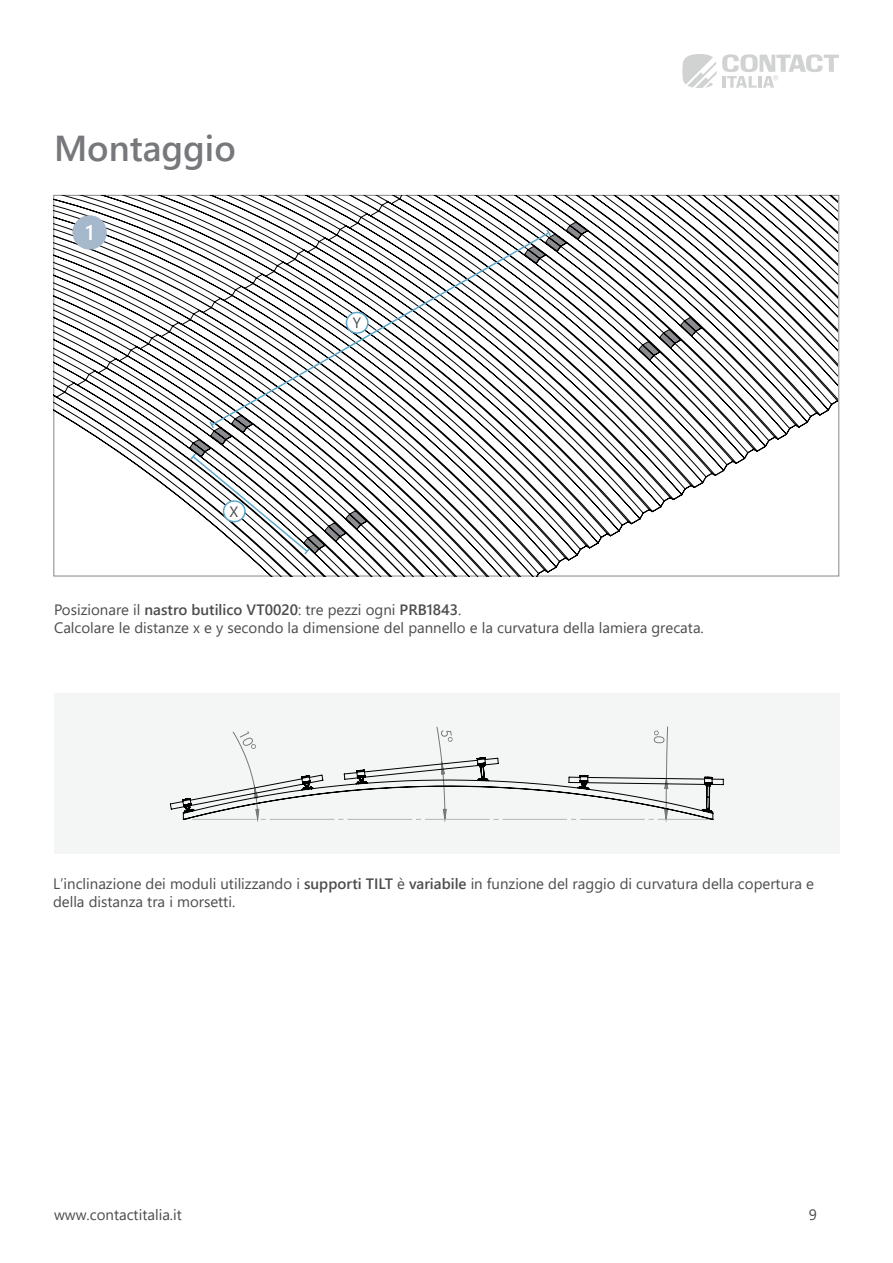
<style>
.page{position:relative;width:893px;height:1263px;background:#fff}
.page>*{position:absolute;margin:0;border:0;box-sizing:border-box;transform-origin:0 0}
.t1{font:600 36px "Segoe UI";color:#76787b}
.t2{font:600 21px "Segoe UI";color:#fff}
.t3{font:15px/18px "Segoe UI";color:#4b4c4d}
.s1{font-weight:600}
</style>
<div class="page">
<svg style="left:682px;top:54px;width:157px;height:34px"></svg>
<div style="left:54px;top:694px;width:786px;height:160px;background:#f4f5f5"></div>
<svg style="left:724px;top:195px;width:113px;height:276px"></svg>
<svg style="left:53px;top:195px;width:671px;height:381px"></svg>
<svg style="left:53px;top:205px;width:535px;height:29px"></svg>
<svg style="left:53px;top:234px;width:649px;height:342px"></svg>
<div style="left:72px;top:215px;width:35px;height:35px;background:#a5b8cc;border-radius:50%"></div>
<svg style="left:170px;top:726px;width:554px;height:94px"></svg>
<svg style="left:210px;top:231px;width:341px;height:196px"></svg>
<svg style="left:525px;top:222px;width:63px;height:41px"></svg>
<svg style="left:189px;top:415px;width:178px;height:141px"></svg>
<div style="left:346px;top:312px;width:22px;height:21px;background:#fff;border-radius:50%"></div>
<div style="left:346px;top:312px;width:23px;height:22px;border:2px solid #5ca7cb;border-radius:50%"></div>
<div style="left:224px;top:501px;width:21px;height:21px;background:#fff;border-radius:50%"></div>
<div style="left:223px;top:500px;width:23px;height:22px;border:2px solid #5ca7cb;border-radius:50%"></div>
<h1 class="t1" style="left:54px;top:114px;width:183px">Montaggio</h1>
<h2 class="t2" style="left:85px;top:213px;width:10px">1</h2>
<p class="t3" style="left:230px;top:501px;width:10px">X</p>
<p class="t3" style="left:353px;top:313px;width:10px">Y</p>
<p class="t3" style="left:54px;top:600px;width:651px">Posizionare il <span class="s1">nastro butilico VT0020</span>: tre pezzi ogni <span class="s1">PRB1843</span>.<br>Calcolare le distanze x e y secondo la dimensione del pannello e la curvatura della lamiera grecata.</p>
<p class="t3" style="left:53px;top:873px;width:762px">L’inclinazione dei moduli utilizzando i <span class="s1">supporti TILT</span> è <span class="s1">variabile</span> in funzione del raggio di curvatura della copertura e della distanza tra i morsetti.</p>
<p class="t3" style="left:54px;top:1204px;width:129px">www.contactitalia.it</p>
<p class="t3" style="left:809px;top:1204px;width:10px">9</p>
</div>
